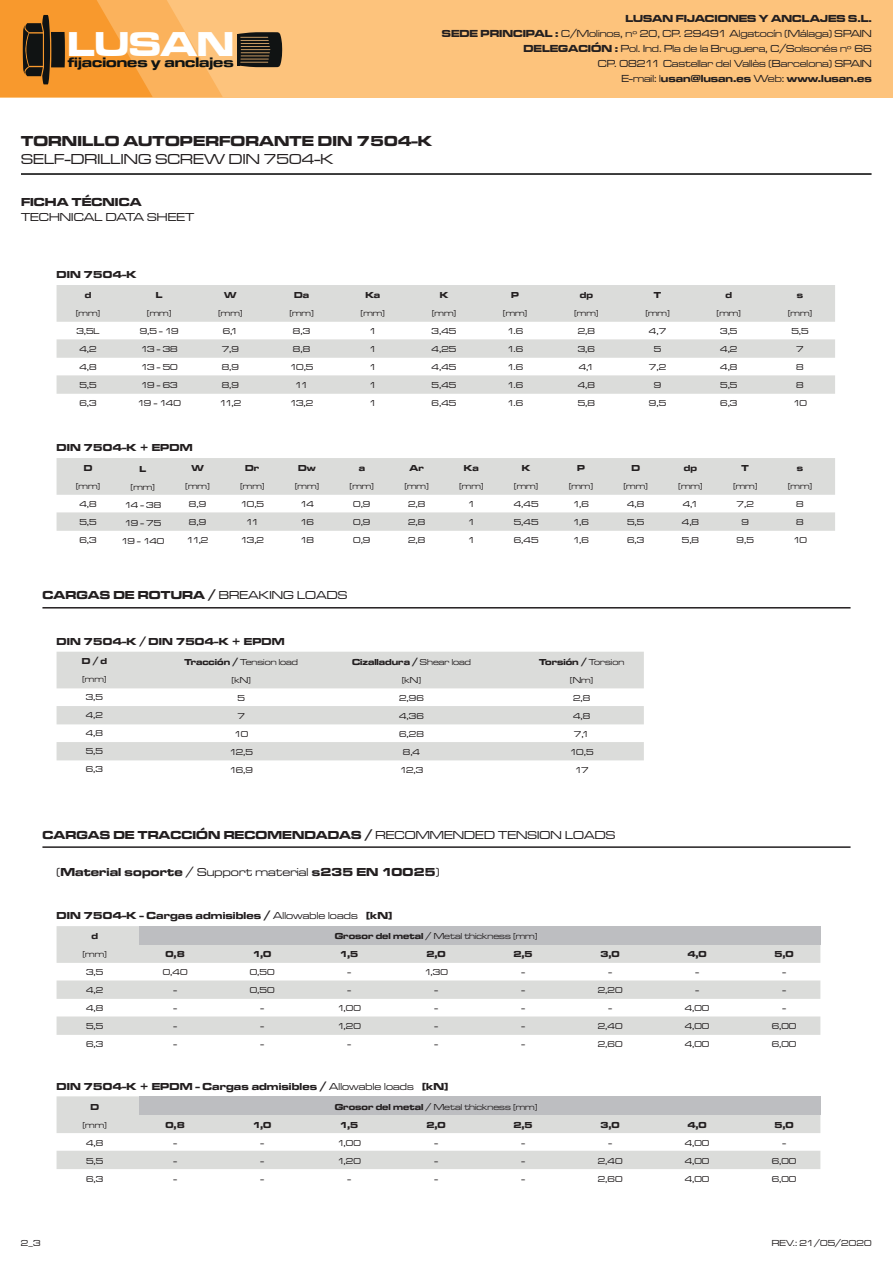
<style>
.page{position:relative;width:893px;height:1263px;background:#fff}
.page>*{position:absolute;margin:0;border:0;box-sizing:border-box;transform-origin:0 0}
.t1{font:35.55px "Microgramma D Bold Exte";color:#fff}
.t2{font:700 expanded 15px "Microgramma DOT";letter-spacing:.01em;color:#231f20}
.t3{font:500 expanded 15px "Microgramma DOT";letter-spacing:.01em;color:#231f20}
.t4{font:14.25px "Microgramma D Bold Exte";color:#0f1313}
.t5{font:700 expanded 12px "Microgramma DOT";letter-spacing:.01em;color:#231f20}
.t6{font:500 expanded 12px "Microgramma DOT";letter-spacing:.01em;color:#231f20}
.t7{font:10.5px/15px "Microgramma D Medi Exte";color:#231f20;text-align:right}
.t8{font:700 expanded 10.5px "Microgramma DOT";letter-spacing:.01em;color:#231f20}
.t9{font:10.5px "Microgramma D Bold Exte";color:#231f20}
.t10{font:500 expanded 9px/18px "Microgramma DOT";color:#231f20;text-align:center}
.t11{font:700 expanded 9px "Microgramma DOT";color:#231f20}
.t12{font:500 expanded 9px/18px "Microgramma DOT";letter-spacing:-.125em;color:#231f20;text-align:center}
.t13{font:500 expanded 9px/18px "Microgramma DOT";letter-spacing:-.06em;color:#231f20;text-align:center}
.t14{font:9px "Microgramma D Medi Exte";letter-spacing:.01em;color:#231f20}
.s1{font-family:"Microgramma D Bold Exte"}
.s2{font-family:"Microgramma D Medi Exte"}
.s3{font-weight:500}
.s4{font-weight:700}
</style>
<div class="page">
<svg style="left:57px;top:285px;width:778px;height:109px;fill:#dbdcda"></svg>
<svg style="left:57px;top:458px;width:778px;height:73px;fill:#dbdcda"></svg>
<hr style="left:21px;top:173px;width:851px;height:2px;background:#000001">
<div style="left:0;top:0;width:893px;height:97px;background:#fdc37c"></div>
<svg style="left:237px;top:32px;width:45px;height:35px"></svg>
<hr style="left:237px;top:34px;width:3px;height:31px;background:#101313">
<svg style="left:0;top:0;width:223px;height:97px;background:#e69a43"></svg>
<hr style="left:42px;top:607px;width:808px;height:1px;background:#231f20">
<hr style="left:42px;top:846px;width:808px;height:2px;background:#231f20">
<svg style="left:57px;top:652px;width:587px;height:108px;fill:#dbdcda"></svg>
<svg style="left:57px;top:926px;width:763px;height:109px;fill:#dbdcda"></svg>
<div style="left:139px;top:926px;width:681px;height:18px;background:#bdbec1"></div>
<svg style="left:57px;top:1096px;width:763px;height:73px;fill:#dbdcda"></svg>
<div style="left:139px;top:1096px;width:681px;height:19px;background:#bdbec1"></div>
<h1 class="t1" style="left:67px;top:20px;width:168px">LUSAN</h1>
<h3 class="t4" style="left:68px;top:53px;width:167px">fijaciones y anclajes</h3>
<p class="t9" style="left:625px;top:11px;width:248px">LUSAN FIJACIONES Y ANCLAJES S.L.</p>
<p class="t7" style="left:442px;top:25px;width:431px"><span class="s1">SEDE PRINCIPAL :</span> C/Molinos, nº 20, CP. 29491 Algatocín (Málaga) SPAIN<br><span class="s1">DELEGACIÓN :</span> Pol. Ind. Pla de la Bruguera, C/Solsonés nº 66<br>CP. 08211 Castellar del Vallès (Barcelona) SPAIN</p>
<p class="t9" style="left:621px;top:71px;width:252px"><span class="s2">E-mail: l</span>usan@lusan.es <span class="s2">Web:</span> www.lusan.es</p>
<h2 class="t2" style="left:21px;top:131px;width:413px">TORNILLO AUTOPERFORANTE DIN 7504-K</h2>
<h2 class="t3" style="left:21px;top:150px;width:314px">SELF-DRILLING SCREW DIN 7504-K</h2>
<h3 class="t5" style="left:21px;top:194px;width:122px">FICHA TÉCNICA</h3>
<h3 class="t6" style="left:21px;top:209px;width:175px">TECHNICAL DATA SHEET</h3>
<p class="t8" style="left:57px;top:268px;width:81px">DIN 7504-K</p>
<p class="t11" style="left:85px;top:289px;width:8px">d</p>
<p class="t10" style="left:76px;top:304px;width:26px">[mm]<br>3,5L<br>4,2<br>4,8<br>5,5<br>6,3</p>
<p class="t11" style="left:156px;top:289px;width:8px">L</p>
<p class="t12" style="left:138px;top:304px;width:45px">[mm]<br>9,5 - 19<br>13 - 38<br>13 - 50<br>19 - 63<br>19 - 140</p>
<p class="t11" style="left:224px;top:289px;width:14px">W</p>
<p class="t10" style="left:218px;top:304px;width:26px">[mm]<br>6,1<br>7,9<br>8,9<br>8,9<br>11,2</p>
<p class="t8" style="left:57px;top:441px;width:137px">DIN 7504-K + EPDM</p>
<p class="t11" style="left:84px;top:462px;width:10px">D</p>
<p class="t10" style="left:76px;top:477px;width:26px">[mm]<br>4,8<br>5,5<br>6,3</p>
<p class="t11" style="left:139px;top:463px;width:8px">L</p>
<p class="t13" style="left:121px;top:478px;width:45px">[mm]<br>14 - 38<br>19 - 75<br>19 - 140</p>
<p class="t11" style="left:191px;top:462px;width:14px">W</p>
<p class="t10" style="left:185px;top:477px;width:26px;text-align:left">[mm]<br>8,9<br>8,9<br>11,2</p>
<p class="t11" style="left:245px;top:462px;width:16px">Dr</p>
<p class="t10" style="left:240px;top:477px;width:26px">[mm]<br>10,5<br>11<br>13,2</p>
<p class="t11" style="left:294px;top:289px;width:16px">Da</p>
<p class="t10" style="left:289px;top:304px;width:26px">[mm]<br>8,3<br>8,8<br>10,5<br>11<br>13,2</p>
<p class="t11" style="left:298px;top:462px;width:19px">Dw</p>
<p class="t10" style="left:295px;top:477px;width:26px">[mm]<br>14<br>16<br>18</p>
<p class="t11" style="left:365px;top:289px;width:16px">Ka</p>
<p class="t10" style="left:361px;top:304px;width:26px">[mm]<br>1<br>1<br>1<br>1<br>1</p>
<p class="t11" style="left:440px;top:289px;width:10px">K</p>
<p class="t10" style="left:432px;top:304px;width:26px;text-align:justify">[mm] 3,45<br>4,25<br>4,45<br>5,45<br>6,45</p>
<p class="t11" style="left:511px;top:289px;width:9px">P</p>
<p class="t10" style="left:503px;top:304px;width:26px">[mm]<br>1.6<br>1.6<br>1.6<br>1.6<br>1.6</p>
<p class="t11" style="left:359px;top:462px;width:8px">a</p>
<p class="t10" style="left:350px;top:477px;width:26px">[mm]<br>0,9<br>0,9<br>0,9</p>
<p class="t11" style="left:409px;top:462px;width:16px">Ar</p>
<p class="t10" style="left:404px;top:477px;width:26px">[mm]<br>2,8<br>2,8<br>2,8</p>
<p class="t11" style="left:464px;top:462px;width:16px">Ka</p>
<p class="t10" style="left:459px;top:477px;width:26px">[mm]<br>1<br>1<br>1</p>
<p class="t11" style="left:522px;top:462px;width:10px">K</p>
<p class="t10" style="left:514px;top:477px;width:26px;text-align:justify">[mm] 4,45<br>5,45<br>6,45</p>
<p class="t11" style="left:580px;top:289px;width:15px">dp</p>
<p class="t10" style="left:574px;top:304px;width:26px">[mm]<br>2,8<br>3,6<br>4,1<br>4,8<br>5,8</p>
<p class="t11" style="left:577px;top:462px;width:9px">P</p>
<p class="t10" style="left:569px;top:477px;width:26px">[mm]<br>1,6<br>1,6<br>1,6</p>
<p class="t11" style="left:654px;top:289px;width:9px">T</p>
<p class="t10" style="left:645px;top:304px;width:26px">[mm]<br>4,7<br>5<br>7,2<br>9<br>9,5</p>
<p class="t11" style="left:725px;top:289px;width:8px">d</p>
<p class="t10" style="left:717px;top:304px;width:26px">[mm]<br>3,5<br>4,2<br>4,8<br>5,5<br>6,3</p>
<p class="t11" style="left:631px;top:462px;width:10px">D</p>
<p class="t10" style="left:623px;top:477px;width:26px">[mm]<br>4,8<br>5,5<br>6,3</p>
<p class="t11" style="left:684px;top:462px;width:15px">dp</p>
<p class="t10" style="left:678px;top:477px;width:26px">[mm]<br>4,1<br>4,8<br>5,8</p>
<p class="t11" style="left:742px;top:462px;width:9px">T</p>
<p class="t10" style="left:733px;top:477px;width:26px">[mm]<br>7,2<br>9<br>9,5</p>
<h3 class="t5" style="left:42px;top:587px;width:306px">CARGAS DE ROTURA / <span class="s3">BREAKING LOADS</span></h3>
<p class="t8" style="left:57px;top:634px;width:230px">DIN 7504-K / DIN 7504-K + EPDM</p>
<p class="t11" style="left:82px;top:655px;width:27px">D / d</p>
<p class="t10" style="left:82px;top:670px;width:26px">[mm]<br>3,5<br>4,2<br>4,8<br>5,5<br>6,3</p>
<p class="t10" style="left:185px;top:653px;width:115px"><span class="s4">Tracción /</span> Tension load [kN]<br>5<br>7<br>10<br>12,5<br>16,9</p>
<p class="t10" style="left:352px;top:653px;width:120px"><span class="s4">Cizalladura /</span> Shear load [kN]<br>2,96<br>4,36<br>6,28<br>8,4<br>12,3</p>
<p class="t10" style="left:539px;top:653px;width:87px"><span class="s4">Torsión /</span> Torsion [Nm]<br>2,8<br>4,8<br>7,1<br>10,5<br>17</p>
<p class="t11" style="left:797px;top:289px;width:8px">s</p>
<p class="t10" style="left:788px;top:304px;width:26px">[mm]<br>5,5<br>7<br>8<br>8<br>10</p>
<p class="t11" style="left:797px;top:462px;width:8px">s</p>
<p class="t10" style="left:788px;top:477px;width:26px">[mm]<br>8<br>8<br>10</p>
<h3 class="t5" style="left:42px;top:826px;width:574px">CARGAS DE TRACCIÓN RECOMENDADAS / <span class="s3">RECOMMENDED TENSION LOADS</span></h3>
<h3 class="t5" style="left:57px;top:864px;width:384px"><span class="s3">(</span>Material soporte <span class="s3">/ Support material</span> s235 EN 10025<span class="s3">)</span></h3>
<p class="t8" style="left:57px;top:909px;width:337px">DIN 7504-K - Cargas admisibles / <span class="s3">Allowable loads</span> [kN]</p>
<p class="t11" style="left:91px;top:930px;width:8px">d</p>
<p class="t10" style="left:82px;top:945px;width:26px">[mm]<br>3,5<br>4,2<br>4,8<br>5,5<br>6,3</p>
<p class="t11" style="left:165px;top:948px;width:21px">0,8</p>
<p class="t10" style="left:163px;top:963px;width:26px">0,40 -<br>-<br>-<br>-</p>
<p class="t11" style="left:253px;top:948px;width:20px">1,0</p>
<p class="t10" style="left:250px;top:963px;width:26px">0,50<br>0,50 -<br>-<br>-</p>
<p class="t10" style="left:335px;top:927px;width:204px"><span class="s4">Grosor del metal</span> / Metal thickness [mm]<br><span class="s4">2,0</span></p>
<p class="t10" style="left:424px;top:963px;width:25px">1,30 -<br>-<br>-<br>-</p>
<p class="t11" style="left:513px;top:948px;width:21px">2,5</p>
<p class="t10" style="left:521px;top:963px;width:5px;text-align:justify">- - - - -</p>
<p class="t11" style="left:340px;top:948px;width:20px">1,5</p>
<p class="t10" style="left:337px;top:963px;width:25px">-<br>-<br>1,00<br>1,20 -</p>
<p class="t8" style="left:57px;top:1079px;width:393px">DIN 7504-K + EPDM - Cargas admisibles / <span class="s3">Allowable loads</span> [kN]</p>
<p class="t11" style="left:90px;top:1100px;width:10px">D</p>
<p class="t10" style="left:82px;top:1115px;width:26px">[mm]<br>4,8<br>5,5<br>6,3</p>
<p class="t11" style="left:165px;top:1118px;width:21px">0,8</p>
<p class="t10" style="left:173px;top:1133px;width:5px;text-align:justify">- - -</p>
<p class="t11" style="left:253px;top:1118px;width:20px">1,0</p>
<p class="t10" style="left:260px;top:1133px;width:5px;text-align:justify">- - -</p>
<p class="t10" style="left:335px;top:1097px;width:204px"><span class="s4">Grosor del metal</span> / Metal thickness [mm]<br><span class="s4">2,0</span></p>
<p class="t10" style="left:434px;top:1133px;width:5px;text-align:justify">- - -</p>
<p class="t11" style="left:513px;top:1118px;width:21px">2,5</p>
<p class="t10" style="left:521px;top:1133px;width:5px;text-align:justify">- - -</p>
<p class="t11" style="left:340px;top:1118px;width:20px">1,5</p>
<p class="t10" style="left:337px;top:1133px;width:25px">1,00<br>1,20 -</p>
<p class="t11" style="left:600px;top:948px;width:21px">3,0</p>
<p class="t10" style="left:598px;top:963px;width:26px">-<br>2,20 -<br>2,40<br>2,60</p>
<p class="t11" style="left:600px;top:1118px;width:21px">3,0</p>
<p class="t10" style="left:598px;top:1133px;width:26px">-<br>2,40<br>2,60</p>
<p class="t11" style="left:687px;top:948px;width:21px">4,0</p>
<p class="t10" style="left:685px;top:963px;width:26px">-<br>-<br>4,00<br>4,00<br>4,00</p>
<p class="t11" style="left:687px;top:1118px;width:21px">4,0</p>
<p class="t10" style="left:685px;top:1133px;width:26px;text-align:justify">4,00<br>4,00<br>4,00</p>
<p class="t11" style="left:774px;top:948px;width:21px">5,0</p>
<p class="t10" style="left:772px;top:963px;width:26px">-<br>-<br>-<br>6,00<br>6,00</p>
<p class="t11" style="left:774px;top:1118px;width:21px">5,0</p>
<p class="t10" style="left:772px;top:1133px;width:26px">-<br>6,00<br>6,00</p>
<p class="t14" style="left:21px;top:1237px;width:21px">2_3</p>
<p class="t14" style="left:772px;top:1237px;width:101px">REV.: 21/05/2020</p>
</div>
